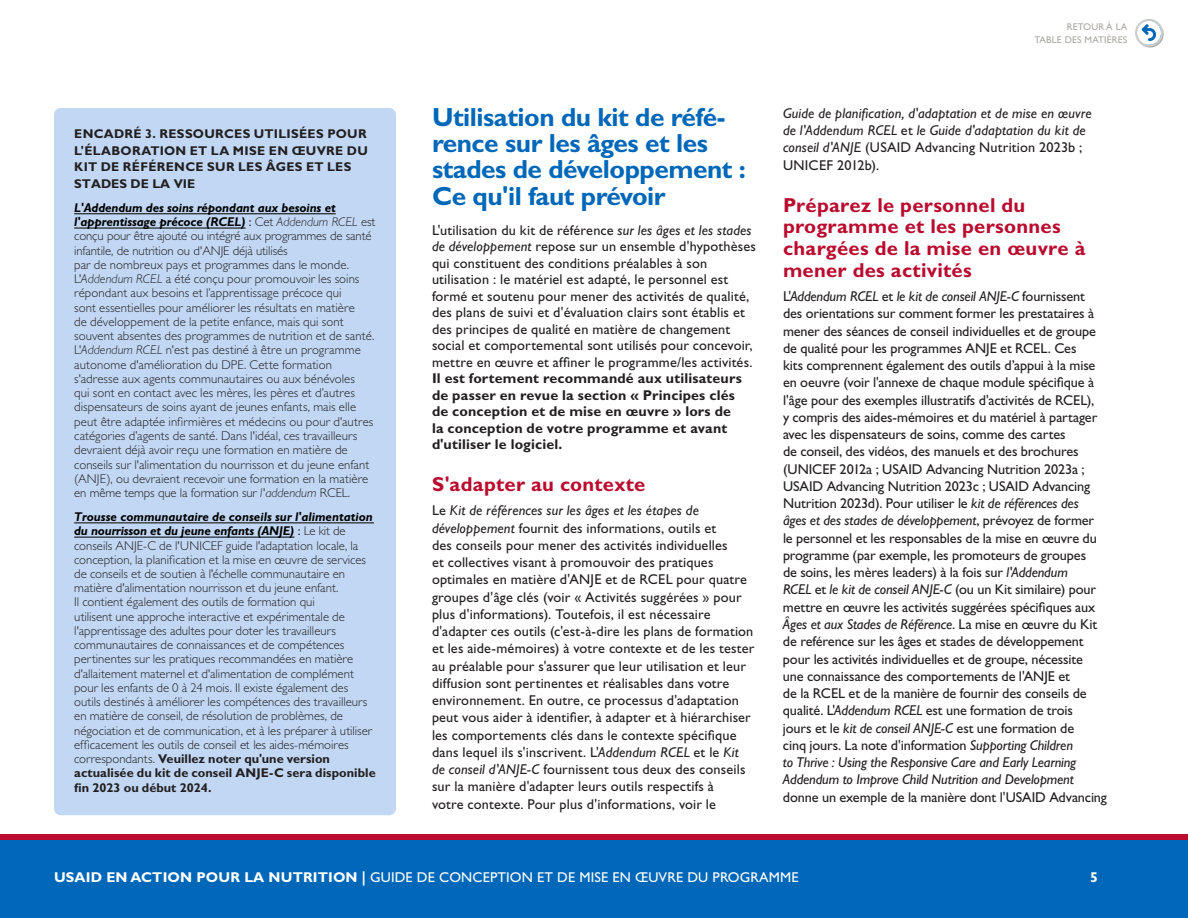
<style>
.page{position:relative;width:1188px;height:918px;background:#fff}
.page>*{position:absolute;margin:0;border:0;box-sizing:border-box;transform-origin:0 0}
.t1{font:700 26.25px/26.2px "Gill Sans Std";letter-spacing:-.02em;color:#0067b9}
.t2{font:700 20.25px/21.9px "Gill Sans Std";letter-spacing:.015em;color:#ba0c2f}
.t3{font:14.25px/17.2px "Gill Sans Std";letter-spacing:.005em;color:#231f20}
.t4{font:italic 14.25px/17.2px "Gill Sans Std";letter-spacing:.01em;color:#231f20}
.t5{font:14.25px "Gill Sans Std";letter-spacing:.01em;color:#fff}
.t6{font:700 14.25px "Gill Sans Std";color:#fff}
.t7{font:300 12.75px/14.2px "Gill Sans Std";letter-spacing:.005em;color:#231f20}
.t8{font:700 12.75px/16.5px "Gill Sans Std";letter-spacing:.025em;color:#231f20}
.t9{font:9.75px/12.8px "Gill Sans Std";letter-spacing:.015em;color:#a9a7a3;text-align:right}
.s1{font-weight:700;font-style:italic;color:#000}
.s2{font-weight:400}
.s3{font-style:italic}
.s4{font-weight:700}
.s5{font-style:normal}
</style>
<div class="page">
<div style="left:0;top:837px;width:1188px;height:81px;background:#0067b9"></div>
<div style="left:0;top:834px;width:1188px;height:6px;background:#ba0c2f"></div>
<svg style="left:1137px;top:21px;width:27px;height:27px"></svg>
<svg style="left:1135px;top:19px;width:28px;height:28px"></svg>
<div style="left:54px;top:108px;width:342px;height:707px;background:#c1d7f3;border-radius:7px"></div>
<hr style="left:74px;top:213px;width:262px;height:1px;background:#000">
<hr style="left:74px;top:228px;width:172px;height:1px;background:#000">
<hr style="left:74px;top:523px;width:300px;height:1px;background:#000">
<hr style="left:74px;top:537px;width:220px;height:1px;background:#000">
<p class="t8" style="left:74px;top:126px;width:295px">ENCADRÉ 3 . RESSOURCES UTILISÉES POUR<br>L'ÉLABORATION ET LA MISE EN ŒUVRE DU<br>KIT DE RÉFÉRENCE SUR LES ÂGES ET LES<br>STADES DE LA VIE</p>
<p class="t7" style="left:74px;top:201px;width:303px"><span class="s1">L'Addendum des soins répondant aux besoins et l'apprentissage précoce (RCEL)</span> <span class="s2">:</span> Cet <span class="s3">Addendum RCEL</span> est conçu pour être ajouté ou intégré aux programmes de santé infantile, de nutrition ou d'ANJE déjà utilisés<br>par de nombreux pays et programmes dans le monde.<br>L'<span class="s3">Addendum RCEL</span> a été conçu pour promouvoir les soins répondant aux besoins et l’apprentissage précoce qui<br>sont essentielles pour améliorer les résultats en matière<br>de développement de la petite enfance, mais qui sont souvent absentes des programmes de nutrition et de santé.<br>L'<span class="s3">Addendum RCEL</span> n'est pas destiné à être un programme autonome d'amélioration du DPE. Cette formation s'adresse aux agents communautaires ou aux bénévoles<br>qui sont en contact avec les mères, les pères et d’autres dispensateurs de soins ayant de jeunes enfants, mais elle peut être adaptée infirmières et médecins ou pour d'autres catégories d’agents de santé. Dans l'idéal, ces travailleurs devraient déjà avoir reçu une formation en matière de conseils sur l'alimentation du nourrisson et du jeune enfant (ANJE), ou devraient recevoir une formation en la matière en même temps que la formation sur <span class="s3">l'addendum</span> RCEL.</p>
<p class="t7" style="left:74px;top:510px;width:303px"><span class="s1">Trousse communautaire de conseils sur l'alimentation du nourrisson et du jeune enfants (ANJE)</span> <span class="s2">:</span> Le kit de conseils ANJE-C de l'UNICEF guide l'adaptation locale, la conception, la planification et la mise en œuvre de services de conseils et de soutien à l'échelle communautaire en matière d'alimentation nourrisson et du jeune enfant.<br>Il contient également des outils de formation qui<br>utilisent une approche interactive et expérimentale de l'apprentissage des adultes pour doter les travailleurs communautaires de connaissances et de compétences pertinentes sur les pratiques recommandées en matière d'allaitement maternel et d'alimentation de complément pour les enfants de 0 à 24 mois. Il existe également des outils destinés à améliorer les compétences des travailleurs en matière de conseil, de résolution de problèmes, de négociation et de communication, et à les préparer à utiliser efficacement les outils de conseil et les aides-mémoires correspondants. <span class="s4">Veuillez noter qu'une version actualisée du kit de conseil ANJE-C sera disponible fin 2023 ou début 2024 .</span></p>
<h3 class="t1" style="left:432px;top:104px;width:316px">Utilisation du kit de réfé&shy;rence sur les âges et les stades de développement :<br>Ce qu'il faut prévoir</h3>
<p class="t3" style="left:432px;top:222px;width:325px;line-height:16.5px">L'utilisation du kit de référence <span class="s3">sur les âges et les stades de développement</span> repose sur un ensemble d'hypothèses qui constituent des conditions préalables à son utilisation : le matériel est adapté, le personnel est formé et soutenu pour mener des activités de qualité, des plans de suivi et d'évaluation clairs sont établis et des principes de qualité en matière de changement social et comportemental sont utilisés pour concevoir, mettre en œuvre et affiner le programme/les activités.<br><span class="s4">Il est fortement recommandé aux utilisateurs de passer en revue la section « Principes clés<br>de conception et de mise en œuvre » lors de<br>la conception de votre programme et avant d'utiliser le logiciel .</span></p>
<h4 class="t2" style="left:432px;top:473px;width:215px">S'adapter au contexte</h4>
<p class="t3" style="left:432px;top:502px;width:324px">Le <span class="s3">Kit de références sur les âges et les étapes de développement</span> fournit des informations, outils et<br>des conseils pour mener des activités individuelles<br>et collectives visant à promouvoir des pratiques optimales en matière d'ANJE et de RCEL pour quatre groupes d'âge clés (voir « Activités suggérées » pour plus d'informations). Toutefois, il est nécessaire d'adapter ces outils (c'est-à-dire les plans de formation et les aide-mémoires) à votre contexte et de les tester au préalable pour s'assurer que leur utilisation et leur diffusion sont pertinentes et réalisables dans votre environnement. En outre, ce processus d'adaptation peut vous aider à identifier, à adapter et à hiérarchiser les comportements clés dans le contexte spécifique dans lequel ils s'inscrivent. L'<span class="s3">Addendum RCEL</span> et le <span class="s3">Kit de conseil d'ANJE-C</span> fournissent tous deux des conseils sur la manière d'adapter leurs outils respectifs à<br>votre contexte. Pour plus d'informations, voir le</p>
<p class="t9" style="left:1035px;top:21px;width:94px">RETOUR À LA<br>TABLE DES MATIÈRES</p>
<p class="t4" style="left:783px;top:105px;width:310px">Guide de planification, d'adaptation et de mise en œuvre de l'Addendum RCEL <span class="s5">et</span> le Guide d'adaptation du kit de conseil d'ANJE <span class="s5">(USAID Advancing Nutrition 2023b ; UNICEF 2012b).</span></p>
<h4 class="t2" style="left:783px;top:194px;width:304px">Préparez le personnel du programme et les personnes chargées de la mise en œuvre à mener des activités</h4>
<p class="t3" style="left:783px;top:288px;width:326px">L'<span class="s3">Addendum RCEL</span> et <span class="s3">le kit de conseil ANJE-C</span> fournissent des orientations sur comment former les prestataires à mener des séances de conseil individuelles et de groupe de qualité pour les programmes ANJE et RCEL. Ces<br>kits comprennent également des outils d’appui à la mise en oeuvre (voir l'annexe de chaque module spécifique à l'âge pour des exemples illustratifs d'activités de RCEL),<br>y compris des aides-mémoires et du matériel à partager avec les dispensateurs de soins, comme des cartes<br>de conseil, des vidéos, des manuels et des brochures (UNICEF 2012a ; USAID Advancing Nutrition 2023a ; USAID Advancing Nutrition 2023c ; USAID Advancing Nutrition 2023d). Pour utiliser le <span class="s3">kit de références des<br>âges et des stades de développement</span>, prévoyez de former le personnel et les responsables de la mise en œuvre du programme (par exemple, les promoteurs de groupes<br>de soins, les mères leaders) à la fois sur <span class="s3">l'Addendum<br>RCEL</span> et <span class="s3">le kit de conseil ANJE-C</span> (ou un Kit similaire) pour mettre en œuvre les activités suggérées spécifiques aux <span class="s3">Âges et aux Stades de Référence</span>. La mise en œuvre du Kit de reférence sur les âges et stades de développement pour les activités individuelles et de groupe, nécessite une connaissance des comportements de l'ANJE et<br>de la RCEL et de la manière de fournir des conseils de qualité. L'<span class="s3">Addendum RCEL</span> est une formation de trois<br>jours et le <span class="s3">kit de conseil ANJE-C</span> est une formation de<br>cinq jours. La note d'information <span class="s3">Supporting Children<br>to Thrive : Using the Responsive Care and Early Learning Addendum to Improve Child Nutrition and Development </span>donne un exemple de la manière dont l'USAID Advancing</p>
<p class="t5" style="left:54px;top:869px;width:746px"><span class="s4">USAID EN ACTION POUR LA NUTRITION |</span> GUIDE DE CONCEPTION ET DE MISE EN ŒUVRE DU PROGRAMME</p>
<p class="t6" style="left:1090px;top:869px;width:9px">5</p>
</div>
